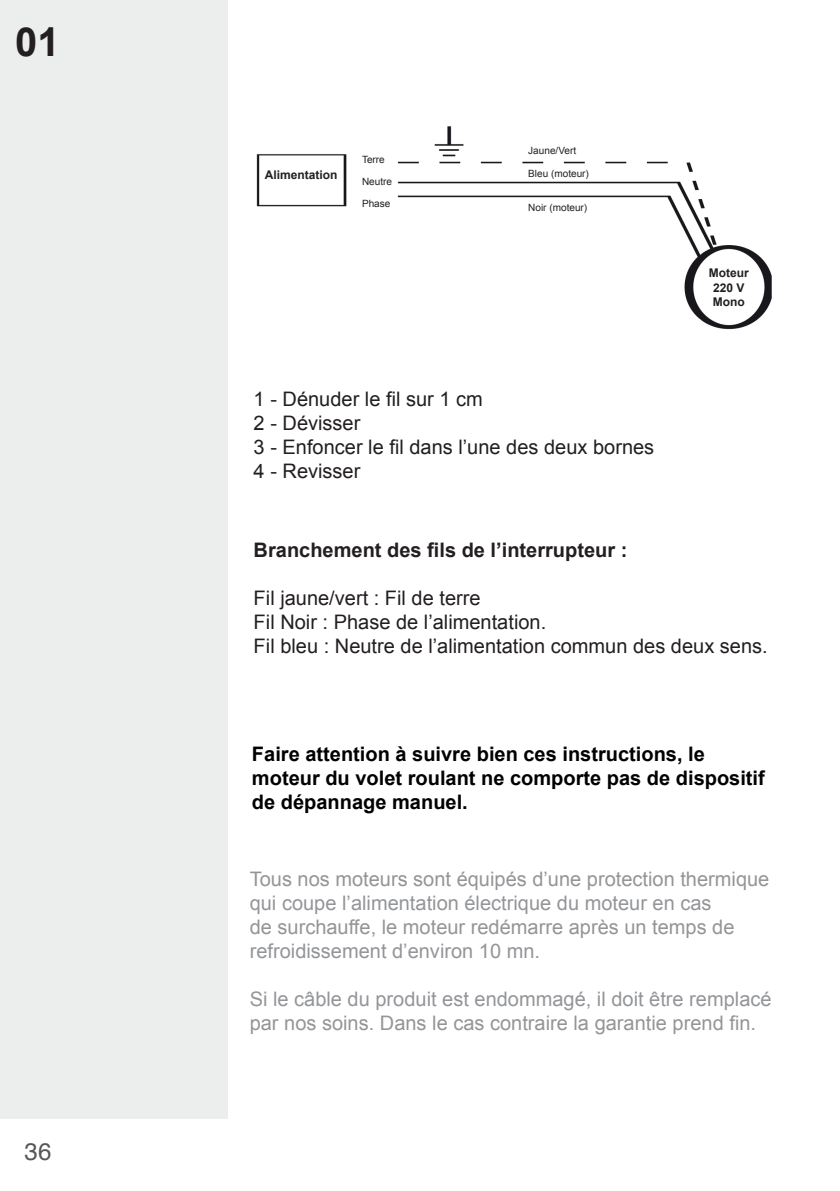
<style>
.page{position:relative;width:840px;height:1191px;background:#fff}
.page>*{position:absolute;margin:0;border:0;box-sizing:border-box;transform-origin:0 0}
.t1{font:700 40px "Arial";color:#231f20}
.t2{font:24px "Helvetica";color:#57585a}
.t3{font:20px/24px "Arial";color:#939598}
.t4{font:20px "Arial";color:#231f20}
.t5{font:700 20px/24px "Arial";color:#000}
.t6{font:700 20px "Arial";color:#231f20}
.t7{font:700 12px "Arial";color:#231f20}
.t8{font:10px "Arial";color:#231f20}
</style>
<div class="page">
<div style="left:0;top:0;width:227px;height:1119px;background:#eceded"></div>
<img style="left:256px;top:126px;width:516px;height:204px">
<p class="t1" style="left:15px;top:16px;width:46px">01</p>
<p class="t2" style="left:25px;top:1133px;width:28px">36</p>
<p class="t7" style="left:265px;top:166px;width:74px">Alimentation</p>
<p class="t8" style="left:362px;top:153px;width:24px">Terre</p>
<p class="t8" style="left:362px;top:175px;width:32px">Neutre</p>
<p class="t8" style="left:362px;top:197px;width:30px">Phase</p>
<p class="t8" style="left:528px;top:144px;width:49px">Jaune/Vert</p>
<p class="t8" style="left:528px;top:167px;width:62px">Bleu (moteur)</p>
<p class="t8" style="left:528px;top:200px;width:60px">Noir (moteur)</p>
<p class="t4" style="left:253px;top:386px;width:230px">1 - Dénuder le fil sur 1 cm</p>
<p class="t4" style="left:253px;top:410px;width:108px">2 - Dévisser</p>
<p class="t4" style="left:253px;top:434px;width:402px">3 - Enfoncer le fil dans l’une des deux bornes</p>
<p class="t4" style="left:253px;top:458px;width:108px">4 - Revisser</p>
<p class="t7" style="left:708px;top:265px;width:41px">Moteur</p>
<p class="t7" style="left:712px;top:279px;width:33px">220 V</p>
<p class="t7" style="left:712px;top:294px;width:33px">Mono</p>
<p class="t6" style="left:253px;top:537px;width:375px">Branchement des fils de l’interrupteur :</p>
<p class="t4" style="left:253px;top:585px;width:228px">Fil jaune/vert : Fil de terre</p>
<p class="t4" style="left:253px;top:609px;width:294px">Fil Noir : Phase de l’alimentation.</p>
<p class="t4" style="left:253px;top:633px;width:515px">Fil bleu : Neutre de l’alimentation commun des deux sens.</p>
<p class="t5" style="left:252px;top:743px;width:514px">Faire attention à suivre bien ces instructions, le moteur du volet roulant ne comporte pas de dispositif de dépannage manuel.</p>
<p class="t3" style="left:249px;top:867px;width:521px">Tous nos moteurs sont équipés d’une protection thermique qui coupe l’alimentation électrique du moteur en cas<br>de surchauffe, le moteur redémarre après un temps de refroidissement d’environ 10 mn.</p>
<p class="t3" style="left:249px;top:987px;width:523px">Si le câble du produit est endommagé, il doit être remplacé par nos soins. Dans le cas contraire la garantie prend fin.</p>
</div>
